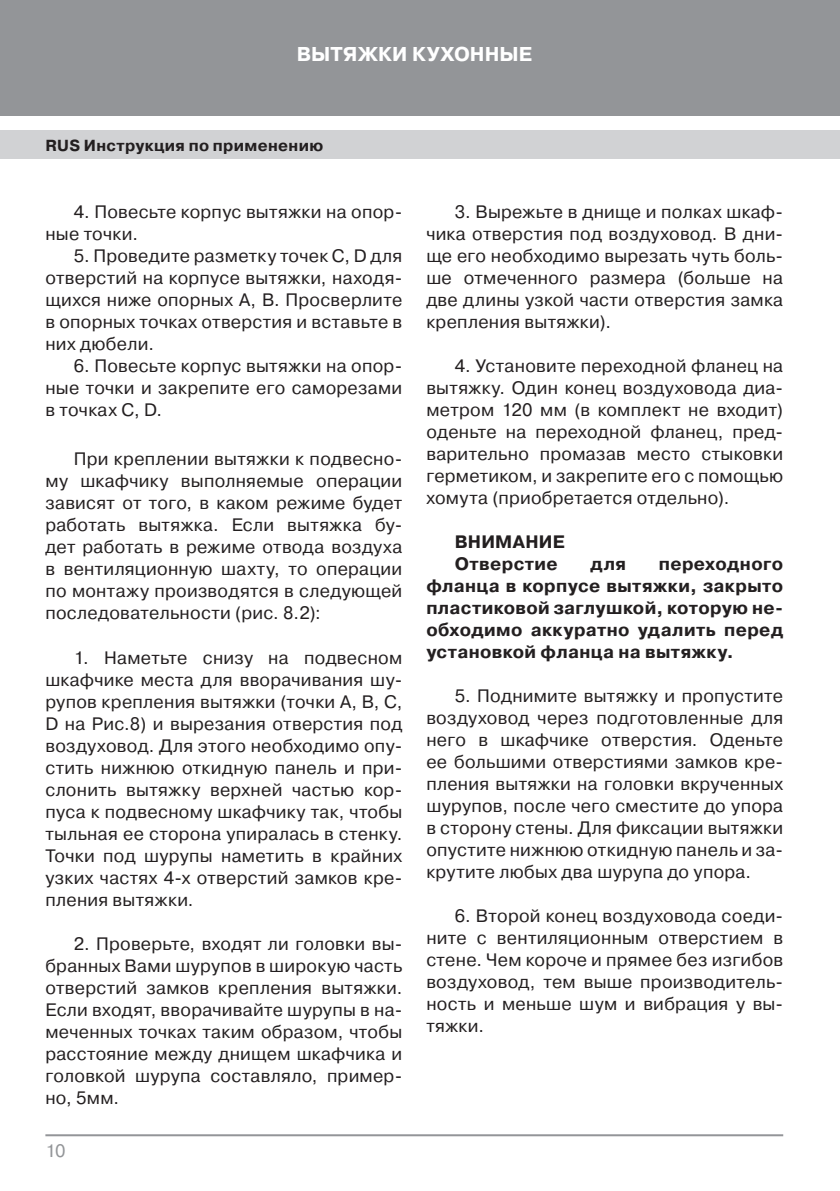
<style>
.page{position:relative;width:840px;height:1191px;background:#fff}
.page>*{position:absolute;margin:0;border:0;box-sizing:border-box;transform-origin:0 0}
.t1{font:700 20px "Pragmatica C";letter-spacing:.005em;color:#fff}
.t2{font:18px/22px "Pragmatica C";letter-spacing:.015em;color:#231f20;text-align:justify}
.t3{font:700 18px/22px "Pragmatica C";letter-spacing:.02em;color:#231f20}
.t4{font:18px "Pragmatica C";color:#939598}
.t5{font:700 16px "Pragmatica C";letter-spacing:.02em;color:#231f20}
</style>
<div class="page">
<div style="left:0;top:0;width:839px;height:116px;background:#939598"></div>
<div style="left:0;top:130px;width:839px;height:29px;background:#d1d2d4"></div>
<hr style="left:45px;top:1134px;width:737px;height:2px;background:#939598">
<p class="t1" style="left:296px;top:43px;width:237px">ВЫТЯЖКИ КУХОННЫЕ</p>
<p class="t5" style="left:45px;top:136px;width:279px">RUS Инструкция по применению</p>
<p class="t2" style="left:45px;top:201px;width:358px;text-indent:28px">4. Повесьте корпус вытяжки на опор&shy;ные точки.</p>
<p class="t2" style="left:45px;top:245px;width:358px;text-indent:28px">5. Проведите разметку точек C, D для отверстий на корпусе вытяжки, находя&shy;щихся ниже опорных А, В. Просверлите в опорных точках отверстия и вставьте в них дюбели.</p>
<p class="t2" style="left:45px;top:355px;width:358px;text-indent:28px">6. Повесьте корпус вытяжки на опор&shy;ные точки и закрепите его саморезами в точках C, D.</p>
<p class="t2" style="left:45px;top:448px;width:358px;text-indent:28px">При креплении вытяжки к подвесно&shy;му шкафчику выполняемые операции зависят от того, в каком режиме будет работать вытяжка. Если вытяжка бу&shy;дет работать в режиме отвода воздуха в вентиляционную шахту, то операции по монтажу производятся в следующей последовательности (рис. 8.2):</p>
<p class="t2" style="left:45px;top:646px;width:358px;text-indent:28px">1. Наметьте снизу на подвесном шкафчике места для вворачивания шу&shy;рупов крепления вытяжки (точки А, В, С, D на Рис.8) и вырезания отверстия под воздуховод. Для этого необходимо опу&shy;стить нижнюю откидную панель и при&shy;слонить вытяжку верхней частью кор&shy;пуса к подвесному шкафчику так, чтобы тыльная ее сторона упиралась в стенку.<br>Точки под шурупы наметить в крайних узких частях 4-х отверстий замков кре&shy;пления вытяжки.</p>
<p class="t2" style="left:45px;top:932px;width:358px;text-indent:28px">2. Проверьте, входят ли головки вы&shy;бранных Вами шурупов в широкую часть отверстий замков крепления вытяжки.<br>Если входят, вворачивайте шурупы в на&shy;меченных точках таким образом, чтобы расстояние между днищем шкафчика и головкой шурупа составляло, пример&shy;но, 5мм.</p>
<p class="t4" style="left:45px;top:1140px;width:22px">10</p>
<p class="t2" style="left:426px;top:201px;width:358px;text-indent:28px">3. Вырежьте в днище и полках шкаф&shy;чика отверстия под воздуховод. В дни&shy;ще его необходимо вырезать чуть боль&shy;ше отмеченного размера (больше на две длины узкой части отверстия замка крепления вытяжки).</p>
<p class="t2" style="left:426px;top:355px;width:358px;text-indent:28px">4. Установите переходной фланец на вытяжку. Один конец воздуховода диа&shy;метром 120 мм (в комплект не входит) оденьте на переходной фланец, пред&shy;варительно промазав место стыковки герметиком, и закрепите его с помощью хомута (приобретается отдельно).</p>
<p class="t3" style="left:454px;top:531px;width:111px">ВНИМАНИЕ<br>Отверстие</p>
<p class="t3" style="left:426px;top:553px;width:358px;text-align:justify;text-indent:232px">переходного фланца в корпусе вытяжки, закрыто пластиковой заглушкой, которую не&shy;обходимо аккуратно удалить перед установкой фланца на вытяжку.</p>
<p class="t2" style="left:426px;top:685px;width:358px;text-indent:28px">5. Поднимите вытяжку и пропустите воздуховод через подготовленные для него в шкафчике отверстия. Оденьте ее большими отверстиями замков кре&shy;пления вытяжки на головки вкрученных шурупов, после чего сместите до упора в сторону стены. Для фиксации вытяжки опустите нижнюю откидную панель и за&shy;крутите любых два шурупа до упора.</p>
<p class="t2" style="left:426px;top:905px;width:358px;text-indent:28px">6. Второй конец воздуховода соеди&shy;ните с вентиляционным отверстием в стене. Чем короче и прямее без изгибов воздуховод, тем выше производитель&shy;ность и меньше шум и вибрация у вы&shy;тяжки.</p>
<p class="t3" style="left:590px;top:553px;width:37px">для</p>
</div>
